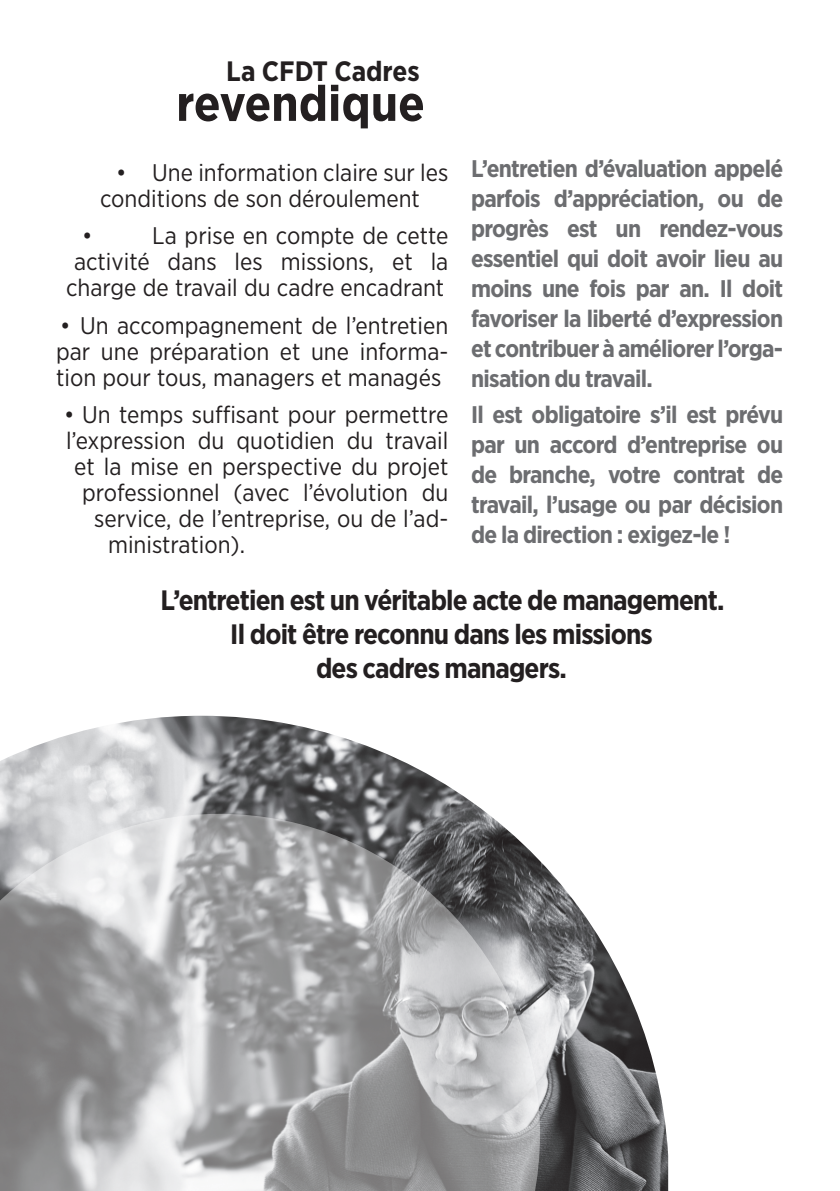
<style>
.page{position:relative;width:840px;height:1191px;background:#fff}
.page>*{position:absolute;margin:0;border:0;box-sizing:border-box;transform-origin:0 0}
.t1{font:700 50px "Gotham Narrow";color:#231f20}
.t2{font:700 28px/34px "Gotham Narrow";letter-spacing:-.03em;color:#231f20;text-align:center}
.t3{font:700 28px "Gotham Narrow";color:#231f20}
.t4{font:24px/26px "Gotham Narrow";color:#231f20}
.t5{font:700 24px/30px "Gotham Narrow";letter-spacing:-.03em;color:#6c6d70;text-align:justify}
</style>
<div class="page">
<img style="left:0;top:715px;width:667px;height:476px">
<svg style="left:0;top:814px;width:539px;height:377px;background:#a5a5a7"></svg>
<p class="t3" style="left:226px;top:53px;width:195px">La CFDT Cadres</p>
<h1 class="t1" style="left:176px;top:71px;width:250px">revendique</h1>
<p class="t4" style="left:100px;top:159px;width:349px;text-indent:16px">• Une information claire sur les conditions de son déroulement</p>
<p class="t5" style="left:471px;top:153px;width:313px">L’entretien d’évaluation appelé parfois d’appréciation, ou de progrès est un rendez-vous essentiel qui doit avoir lieu au moins une fois par an. Il doit favoriser la liberté d’expression et contribuer à améliorer l’orga&shy;nisation du travail.</p>
<p class="t5" style="left:471px;top:399px;width:313px">Il est obligatoire s’il est prévu par un accord d’entreprise ou de branche, votre contrat de travail, l’usage ou par décision de la direction : exigez-le !</p>
<p class="t4" style="left:66px;top:222px;width:383px;text-align:right">La prise en compte de cette<br>activité dans les missions, et la charge de travail du cadre encadrant</p>
<p class="t4" style="left:56px;top:312px;width:393px;text-align:justify">• Un accompagnement de l’entretien par une préparation et une informa&shy;tion pour tous, managers et managés</p>
<p class="t4" style="left:64px;top:401px;width:385px">• Un temps suffisant pour permettre</p>
<p class="t4" style="left:66px;top:427px;width:383px">l’expression du quotidien du travail</p>
<p class="t4" style="left:74px;top:453px;width:375px">et la mise en perspective du projet</p>
<p class="t4" style="left:82px;top:479px;width:367px">professionnel (avec l’évolution du</p>
<p class="t4" style="left:94px;top:505px;width:355px">service, de l’entreprise, ou de l’ad-</p>
<p class="t4" style="left:108px;top:531px;width:138px">ministration).</p>
<p class="t2" style="left:160px;top:582px;width:565px">L’entretien est un véritable acte de management.<br>Il doit être reconnu dans les missions<br>des cadres managers.</p>
<p class="t4" style="left:82px;top:222px;width:12px">•</p>
</div>
